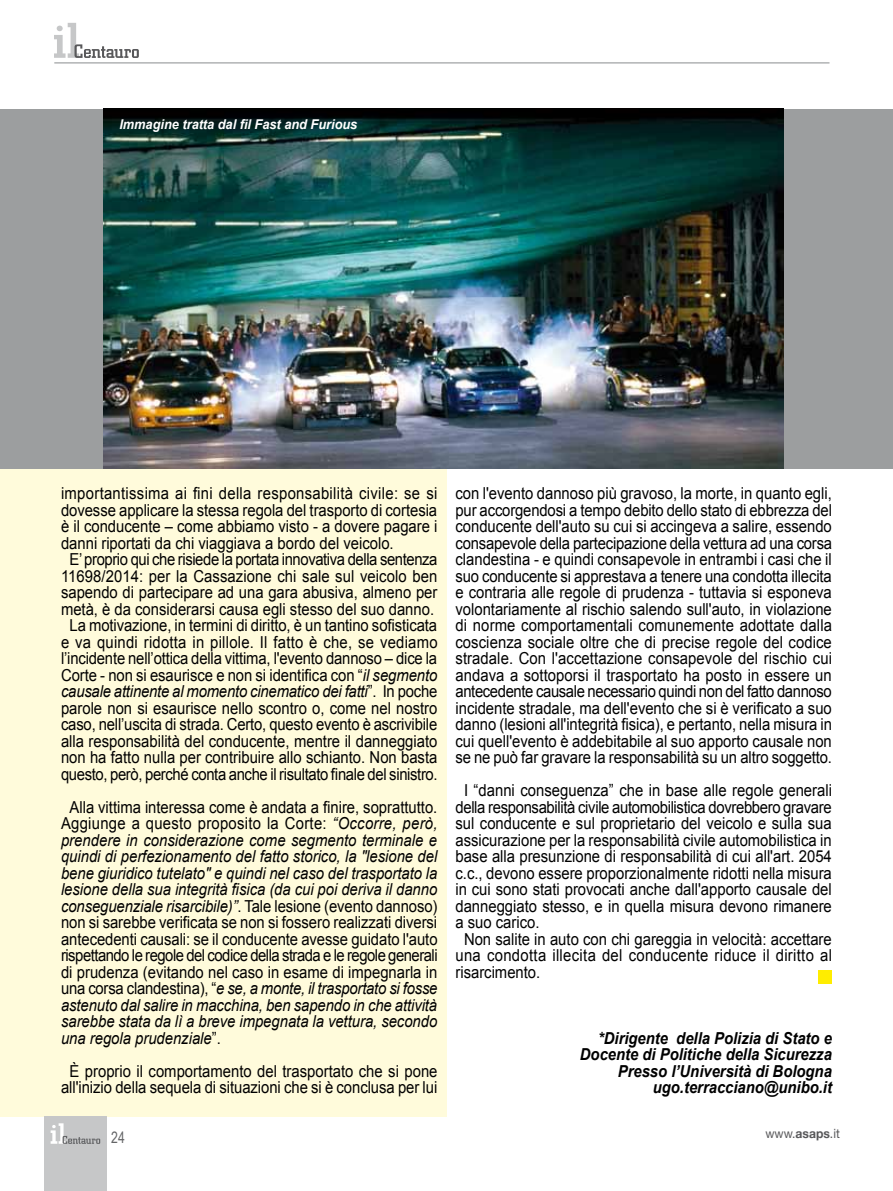
<style>
.page{position:relative;width:893px;height:1191px;background:#fff}
.page>*{position:absolute;margin:0;border:0;box-sizing:border-box;transform-origin:0 0}
.t1{font:16.5px/16.5px "Arial";color:#000;text-align:center;scale:.9 1}
.t2{font:italic 16.5px/16.5px "Arial";color:#000;text-align:justify;scale:.9 1}
.t3{font:italic 700 16.5px/16.5px "Arial";color:#000;text-align:right;scale:.9 1}
.t4{font:16.5px "Arial";letter-spacing:-.025em;color:#000;scale:.9 1}
.t5{font:16.5px "Arial";letter-spacing:.02em;color:#000;scale:.9 1}
.t6{font:16.5px "Arial";letter-spacing:-.02em;color:#000;scale:.9 1}
.t7{font:15.75px "Arial Narrow";color:#646567;scale:.95 1}
.t8{font:italic 700 13.5px "Arial";letter-spacing:-.005em;color:#fff;scale:.95 1}
.t9{font:12.75px "Helvetica Neue";color:#58585a;scale:.95 1}
.s1{font-style:italic}
.s2{font-style:normal}
.s3{font-weight:700}
</style>
<div class="page">
<div style="left:0;top:109px;width:446px;height:1007px;background:#fffbdb"></div>
<hr style="left:54px;top:62px;width:775px;height:2px;background:#b1b3b4">
<svg style="left:54px;top:23px;width:85px;height:35px"></svg>
<div style="left:45px;top:1116px;width:62px;height:75px;background:#c6c7c8"></div>
<svg style="left:51px;top:1123px;width:49px;height:20px"></svg>
<div style="left:0;top:109px;width:893px;height:359px;background:#9c9e9f"></div>
<img style="left:104px;top:109px;width:680px;height:359px">
<div style="left:819px;top:970px;width:13px;height:13px;background:#ffed00"></div>
<p class="t8" style="left:119px;top:116px;width:252px">Immagine tratta dal fil Fast and Furious</p>
<p class="t5" style="left:61px;top:482px;width:420px">importantissima ai fini della responsabilità civile: se si</p>
<p class="t1" style="left:61px;top:501px;width:419px">dovesse applicare la stessa regola del trasporto di cortesia</p>
<p class="t1" style="left:61px;top:518px;width:420px">è il conducente – come abbiamo visto - a dovere pagare i</p>
<p class="t1" style="left:61px;top:534px;width:371px">danni riportati da chi viaggiava a bordo del veicolo.</p>
<p class="t4" style="left:70px;top:548px;width:410px">E’ proprio qui che risiede la portata innovativa della sentenza</p>
<p class="t1" style="left:61px;top:567px;width:420px">11698/2014: per la Cassazione chi sale sul veicolo ben</p>
<p class="t1" style="left:61px;top:584px;width:420px">sapendo di partecipare ad una gara abusiva, almeno per</p>
<p class="t1" style="left:61px;top:600px;width:416px">metà, è da considerarsi causa egli stesso del suo danno.</p>
<p class="t1" style="left:70px;top:617px;width:410px">La motivazione, in termini di diritto, è un tantino sofisticata</p>
<p class="t1" style="left:61px;top:633px;width:420px">e va quindi ridotta in pillole. Il fatto è che, se vediamo</p>
<p class="t1" style="left:61px;top:650px;width:419px">l’incidente nell’ottica della vittima, l'evento dannoso – dice la</p>
<p class="t1" style="left:61px;top:666px;width:420px">Corte - non si esaurisce e non si identifica con “<span class="s1">il segmento</span></p>
<p class="t2" style="left:61px;top:683px;width:420px">causale attinente al momento cinematico dei fatti<span class="s2">”. In poche</span></p>
<p class="t1" style="left:61px;top:699px;width:420px">parole non si esaurisce nello scontro o, come nel nostro</p>
<p class="t1" style="left:61px;top:716px;width:420px">caso, nell’uscita di strada. Certo, questo evento è ascrivibile</p>
<p class="t1" style="left:61px;top:732px;width:420px">alla responsabilità del conducente, mentre il danneggiato</p>
<p class="t1" style="left:61px;top:749px;width:420px">non ha fatto nulla per contribuire allo schianto. Non basta</p>
<p class="t4" style="left:61px;top:763px;width:420px">questo, però, perché conta anche il risultato finale del sinistro.</p>
<p class="t2" style="left:61px;top:799px;width:420px;text-indent:9px"><span class="s2">Alla vittima interessa come è andata a finire, soprattutto.<br>Aggiunge a questo proposito la Corte:</span> “Occorre, però, prendere in considerazione come segmento terminale e quindi di perfezionamento del fatto storico, la "lesione del bene giuridico tutelato" e quindi nel caso del trasportato la lesione della sua integrità fisica (da cui poi deriva il danno conseguenziale risarcibile)”<span class="s2">. Tale lesione (evento dannoso) non si sarebbe verificata se non si fossero realizzati diversi antecedenti causali: se il conducente avesse guidato l'auto rispettando le regole del codice della strada e le regole generali di prudenza (evitando nel caso in esame di impegnarla in una corsa clandestina), “</span>e se, a monte, il trasportato si fosse astenuto dal salire in macchina, ben sapendo in che attività sarebbe stata da lì a breve impegnata la vettura, secondo una regola prudenziale<span class="s2">”.</span></p>
<p class="t1" style="left:61px;top:1062px;width:420px">È proprio il comportamento del trasportato che si pone all'inizio della sequela di situazioni che si è conclusa per lui</p>
<p class="t7" style="left:111px;top:1125px;width:16px">24</p>
<p class="t1" style="left:455px;top:485px;width:420px;text-align:justify">con l'evento dannoso più gravoso, la morte, in quanto egli, pur accorgendosi a tempo debito dello stato di ebbrezza del conducente dell'auto su cui si accingeva a salire, essendo consapevole della partecipazione della vettura ad una corsa clandestina - e quindi consapevole in entrambi i casi che il suo conducente si apprestava a tenere una condotta illecita e contraria alle regole di prudenza - tuttavia si esponeva volontariamente al rischio salendo sull'auto, in violazione di norme comportamentali comunemente adottate dalla coscienza sociale oltre che di precise regole del codice stradale. Con l'accettazione consapevole del rischio cui andava a sottoporsi il trasportato ha posto in essere un antecedente causale necessario quindi non del fatto dannoso incidente stradale, ma dell'evento che si è verificato a suo danno (lesioni all'integrità fisica), e pertanto, nella misura in cui quell'evento è addebitabile al suo apporto causale non se ne può far gravare la responsabilità su un altro soggetto.</p>
<p class="t1" style="left:464px;top:782px;width:410px">I “danni conseguenza” che in base alle regole generali</p>
<p class="t6" style="left:455px;top:796px;width:419px">della responsabilità civile automobilistica dovrebbero gravare</p>
<p class="t1" style="left:455px;top:815px;width:420px">sul conducente e sul proprietario del veicolo e sulla sua</p>
<p class="t1" style="left:455px;top:831px;width:419px">assicurazione per la responsabilità civile automobilistica in</p>
<p class="t1" style="left:455px;top:848px;width:420px">base alla presunzione di responsabilità di cui all'art. 2054</p>
<p class="t1" style="left:455px;top:864px;width:420px">c.c., devono essere proporzionalmente ridotti nella misura</p>
<p class="t1" style="left:455px;top:881px;width:420px">in cui sono stati provocati anche dall'apporto causale del</p>
<p class="t1" style="left:455px;top:897px;width:420px">danneggiato stesso, e in quella misura devono rimanere</p>
<p class="t1" style="left:455px;top:914px;width:95px">a suo carico.</p>
<p class="t1" style="left:464px;top:930px;width:410px">Non salite in auto con chi gareggia in velocità: accettare</p>
<p class="t5" style="left:455px;top:944px;width:420px">una condotta illecita del conducente riduce il diritto al</p>
<p class="t1" style="left:455px;top:963px;width:96px">risarcimento.</p>
<p class="t3" style="left:580px;top:1030px;width:282px">*Dirigente della Polizia di Stato e Docente di Politiche della Sicurezza Presso l’Università di Bologna ugo.terracciano@unibo.it</p>
<p class="t9" style="left:765px;top:1126px;width:80px">www.<span class="s3">asaps</span>.it</p>
</div>
